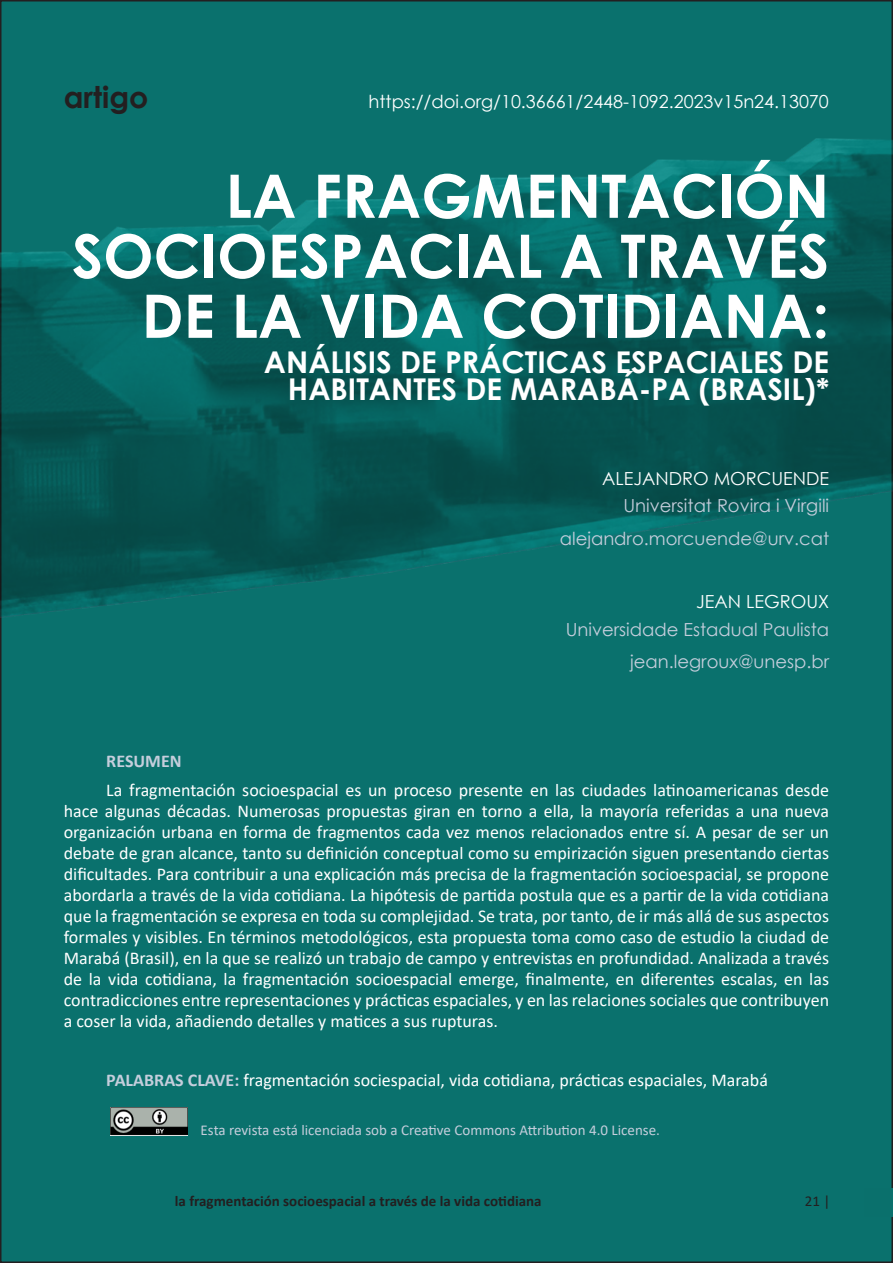
<style>
.page{position:relative;width:893px;height:1263px;background:#fff}
.page>*{position:absolute;margin:0;border:0;box-sizing:border-box;transform-origin:0 0}
.Heading_1{font:700 60px/60px "Century Gothic";color:#fff;text-align:right}
.Heading_1-2{font:700 30px/27px "Century Gothic";color:#fff;text-align:right}
.t1{font:700 30px "Century Gothic";color:#231f20}
.t2{font:18px/21px "Calibri";color:#fff;text-align:justify}
.t3{font:18px "Century Gothic";color:#c5cedc}
.t4{font:18px "Century Gothic";color:#fff}
.t5{font:700 18px "Calibri";color:#c5cedc}
.t6{font:15px "Calibri";color:#c5cedc}
.t7{font:700 15px "Calibri";color:#231f20}
.t8{font:15px "Calibri";color:#231f20}
.s1{font-weight:700;color:#c5cedc}
</style>
<div class="page">
<div style="left:1px;top:1px;width:891px;height:1261px;background:#0a716d"></div>
<img style="left:0;top:119px;width:893px;height:512px">
<div style="left:864px;top:1188px;width:29px;height:29px;background:#0a706c"></div>
<img style="left:111px;top:1108px;width:77px;height:27px">
<p class="t1" style="left:64px;top:74px;width:86px">artigo</p>
<p class="t4" style="left:369px;top:88px;width:462px">https://doi.org/10.36661/2448-1092.2023v15n24.13070</p>
<p class="Heading_1" style="left:72px;top:163px;width:759px">LA FRAGMENTACIÓN<br>SOCIOESPACIAL A TRAVÉS<br>DE LA VIDA COTIDIANA:</p>
<p class="Heading_1-2" style="left:264px;top:348px;width:567px">ANÁLISIS DE PRÁCTICAS ESPACIALES DE<br>HABITANTES DE MARABÁ-PA (BRASIL)*</p>
<p class="t4" style="left:602px;top:466px;width:229px">ALEJANDRO MORCUENDE</p>
<p class="t3" style="left:623px;top:493px;width:207px">Universitat Rovira i Virgili</p>
<p class="t3" style="left:560px;top:526px;width:271px">alejandro.morcuende@urv.cat</p>
<p class="t4" style="left:696px;top:589px;width:134px">JEAN LEGROUX</p>
<p class="t3" style="left:566px;top:617px;width:265px">Universidade Estadual Paulista</p>
<p class="t3" style="left:630px;top:649px;width:200px">jean.legroux@unesp.br</p>
<p class="t5" style="left:106px;top:748px;width:77px">RESUMEN</p>
<p class="t2" style="left:64px;top:779px;width:767px;text-indent:43px">La fragmentación socioespacial es un proceso presente en las ciudades latinoamericanas desde hace algunas décadas. Numerosas propuestas giran en torno a ella, la mayoría referidas a una nueva organización urbana en forma de fragmentos cada vez menos relacionados entre sí. A pesar de ser un debate de gran alcance, tanto su definición conceptual como su empirización siguen presentando ciertas dificultades. Para contribuir a una explicación más precisa de la fragmentación socioespacial, se propone abordarla a través de la vida cotidiana. La hipótesis de partida postula que es a partir de la vida cotidiana que la fragmentación se expresa en toda su complejidad. Se trata, por tanto, de ir más allá de sus aspectos formales y visibles. En términos metodológicos, esta propuesta toma como caso de estudio la ciudad de Marabá (Brasil), en la que se realizó un trabajo de campo y entrevistas en profundidad. Analizada a través de la vida cotidiana, la fragmentación socioespacial emerge, finalmente, en diferentes escalas, en las contradicciones entre representaciones y prácticas espaciales, y en las relaciones sociales que contribuyen a coser la vida, añadiendo detalles y matices a sus rupturas.</p>
<p class="t2" style="left:106px;top:1069px;width:663px"><span class="s1">PALABRAS CLAVE:</span> fragmentación sociespacial, vida cotidiana, prácticas espaciales, Marabá</p>
<p class="t6" style="left:201px;top:1120px;width:461px">Esta revista está licenciada sob a Creative Commons Attribution 4.0 License.</p>
<p class="t7" style="left:175px;top:1190px;width:368px">la fragmentación socioespacial a través de la vida cotidiana</p>
<p class="t8" style="left:805px;top:1191px;width:27px">21 |</p>
</div>
